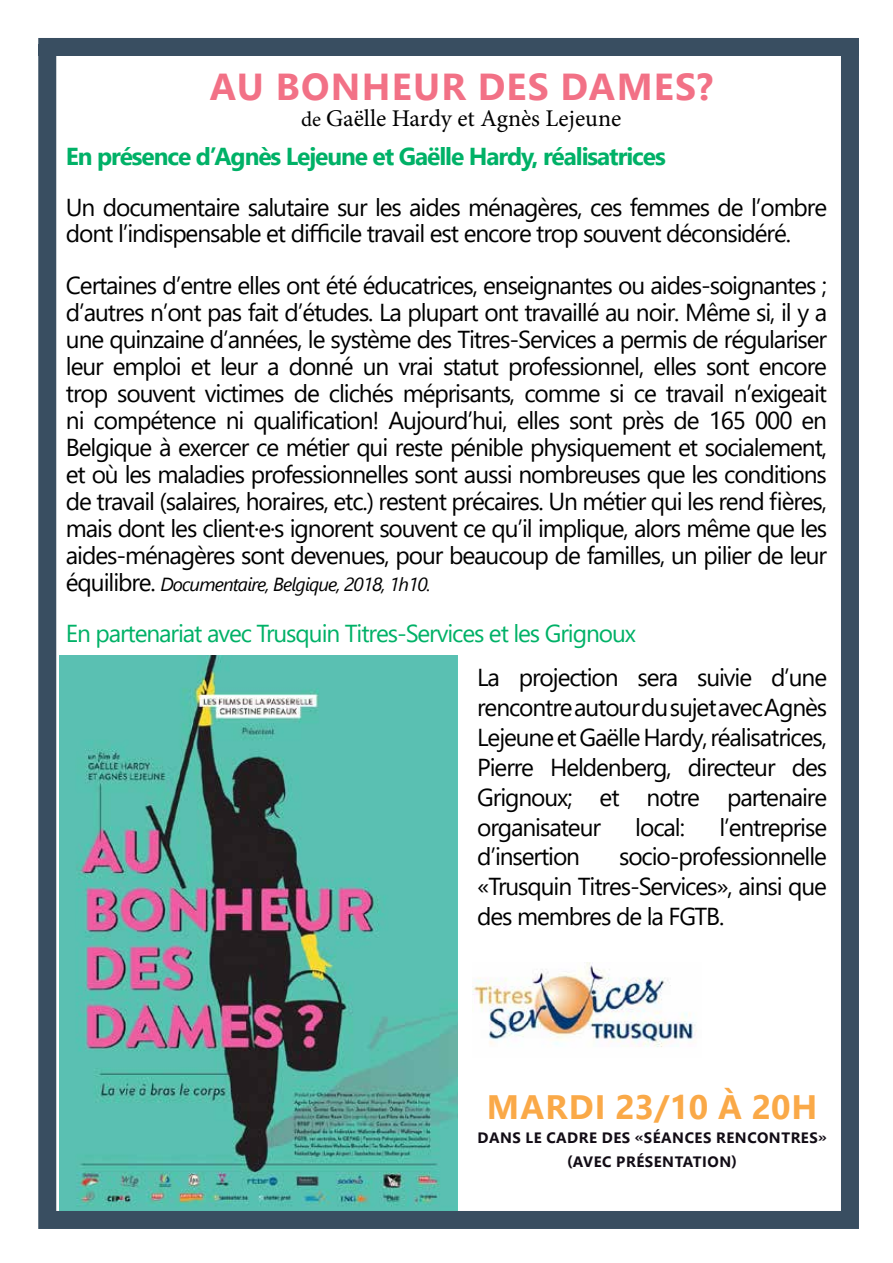
<style>
.page{position:relative;width:893px;height:1263px;background:#fff}
.page>*{position:absolute;margin:0;border:0;box-sizing:border-box;transform-origin:0 0}
.t1{font:700 37.5px "Segoe UI";letter-spacing:.035em;color:#f27186}
.t2{font:700 33.75px "Segoe UI";letter-spacing:.02em;color:#faa948}
.t3{font:24.45px/27px "Segoe UI";letter-spacing:-.045em;color:#000;text-align:justify}
.t4{font:24.45px "Segoe UI";letter-spacing:-.045em;color:#00b167}
.t5{font:700 24.45px "Segoe UI";letter-spacing:-.045em;color:#00b167}
.t6{font:24px "Minion Pro";color:#000}
.t7{font:italic 18.9px "Segoe UI";letter-spacing:-.045em;color:#000}
.t8{font:700 15px/24px "Segoe UI";letter-spacing:.035em;color:#120c15;text-align:center}
.s1{font-size:21px}
.s2{font-style:normal;font-size:24.45px}
</style>
<div class="page">
<img style="left:60px;top:656px;width:397px;height:554px">
<img style="left:472px;top:962px;width:225px;height:85px">
<div style="left:38px;top:38px;width:821px;height:1191px;border:18px solid #394e61"></div>
<div style="left:38px;top:44px;width:821px;height:12px;background:#394e61"></div>
<h1 class="t1" style="left:210px;top:52px;width:505px">AU BONHEUR DES DAMES?</h1>
<p class="t6" style="left:301px;top:102px;width:322px"><span class="s1">de</span> Gaëlle Hardy et Agnès Lejeune</p>
<p class="t5" style="left:66px;top:134px;width:601px">EN PRÉSENCE D’AGNÈS LEJEUNE ET GAËLLE HARDY, RÉALISATRICES</p>
<p class="t3" style="left:66px;top:193px;width:763px;line-height:25.5px">U n documentaire salutaire sur les aides ménagères, ces femmes de l’ombre dont l’indispensable et difficile travail est encore trop souvent déconsidéré.</p>
<p class="t3" style="left:66px;top:270px;width:763px">Certaines d’entre elles ont été éducatrices, enseignantes ou aides-soignantes ; d’autres n’ont pas fait d’études. La plupart ont travaillé au noir. Même si, il y a une quinzaine d’années, le système des Titres-Services a permis de régulariser leur emploi et leur a donné un vrai statut professionnel, elles sont encore trop souvent victimes de clichés méprisants, comme si ce travail n’exigeait ni compétence ni qualification! Aujourd’hui, elles sont près de 165 000 en Belgique à exercer ce métier qui reste pénible physiquement et socialement, et où les maladies professionnelles sont aussi nombreuses que les conditions de travail (salaires, horaires, etc.) restent précaires. Un métier qui les rend fières, mais dont les client·e·s ignorent souvent ce qu’il implique, alors même que les aides-ménagères sont devenues, pour beaucoup de familles, un pilier de leur</p>
<p class="t7" style="left:66px;top:567px;width:366px"><span class="s2">équilibre.</span> Documentaire, Belgique, 2018, 1h10.</p>
<p class="t4" style="left:66px;top:611px;width:572px">En partenariat avec Trusquin Titres-Services et les Grignoux</p>
<p class="t3" style="left:477px;top:660px;width:351px;line-height:30px">La projection sera suivie d’une rencontre autour du sujet avec Agnès Lejeune et Gaëlle Hardy, réalisatrices, Pierre Heldenberg, directeur des Grignoux; et notre partenaire organisateur</p>
<p class="t3" style="left:635px;top:811px;width:51px">local:</p>
<p class="t3" style="left:719px;top:811px;width:109px">l’entreprise</p>
<p class="t3" style="left:477px;top:840px;width:351px;line-height:30px;text-indent:142px">socio-professionnelle «Trusquin Titres-Services», ainsi que des membres de la FGTB.</p>
<p class="t3" style="left:477px;top:841px;width:104px">d’insertion</p>
<h2 class="t2" style="left:487px;top:1075px;width:332px">MARDI 23/10 À 20H</h2>
<p class="t8" style="left:478px;top:1124px;width:351px">DANS LE CADRE DES «SÉANCES RENCONTRES» (AVEC PRÉSENTATI ON)</p>
</div>
